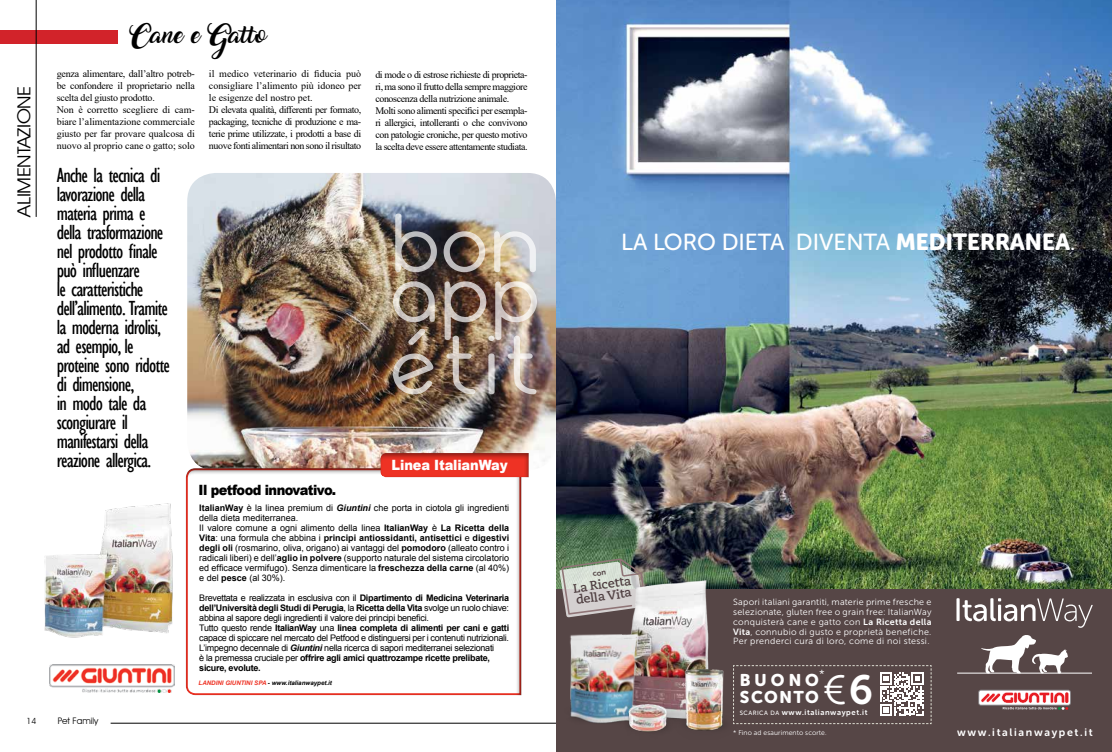
<style>
.page{position:relative;width:1112px;height:752px;background:#fff}
.page>*{position:absolute;margin:0;border:0;box-sizing:border-box;transform-origin:0 0}
.t1{font:40.7px "Museo Sans Rounded 300";color:#fff}
.t2{font:23.1px "Museo Sans Rounded 500";color:#fff}
.t3{font:condensed 21px/19px "Gill Sans";letter-spacing:-.04em;color:#000}
.t4{font:18px "Avant Garde IT Cby BT";letter-spacing:-.02em;color:#000;scale:1.12 1}
.t5{font:16.9px/16.1px "Museo Sans Rounded 900";letter-spacing:.095em;color:#fff}
.t6{font:15px "Amarillo";letter-spacing:-.02em;color:#000;scale:1.12 1}
.t7{font:900 14.2px "Arial";letter-spacing:-.04em;color:#000;scale:.92 1}
.t8{font:900 14.2px "Arial";letter-spacing:-.01em;color:#fff;scale:.92 1}
.t9{font:700 12.4px/11.8px "Caecilia LT Std";color:#4f3f41}
.t10{font:11.8px "Museo Sans Rounded 300";color:#fff}
.t11{font:10.8px "Museo Sans Rounded 700";letter-spacing:.155em;color:#fff}
.t12{font:10px/12px "Times New Roman";letter-spacing:-.04em;color:#000}
.t13{font:10px/12px "Times New Roman";color:#000}
.t14{font:9px/10px "Arial";letter-spacing:-.03em;color:#000}
.t15{font:9px/10px "Arial";color:#000}
.t16{font:9px/9.8px "Museo Sans 300";letter-spacing:.035em;color:#fff;text-align:justify}
.t17{font:9px "Avant Garde IT Cby BT";color:#000}
.t18{font:8.5px "Avant Garde IT Cby BT";color:#000}
.t19{font:7.7px "Museo Sans Rounded 700";letter-spacing:.08em;color:#fff}
.t20{font:6.9px "Museo Sans Rounded 300";letter-spacing:.02em;color:#fff}
.t21{font:italic 700 6.2px "Arial";color:#000}
.t22{font:italic 700 6.2px "Arial";color:#ee3224}
.s1{font-weight:700}
.s2{font-weight:700;font-style:italic}
.s3{font-family:"Museo Sans Rounded 900"}
.s4{font-family:"Museo Sans 700"}
.s5{font-family:"Museo Sans Rounded 500";font-size:6.1px}
.s6{font-family:"Museo Sans Rounded 700"}
</style>
<div class="page">
<hr style="left:111px;top:722px;width:871px;height:1px;background:#000">
<div style="left:0;top:30px;width:118px;height:13px;background:#d2232a"></div>
<hr style="left:36px;top:0;width:1px;height:217px;background:#000">
<img style="left:187px;top:173px;width:369px;height:291px">
<img style="left:393px;top:281px;width:144px;height:113px">
<img style="left:395px;top:213px;width:141px;height:59px">
<div style="left:379px;top:448px;width:158px;height:30px;background:#000;opacity:.5"></div>
<img style="left:50px;top:664px;width:125px;height:27px">
<img style="left:44px;top:490px;width:144px;height:150px">
<img style="left:556px;top:0;width:555px;height:589px">
<div style="left:556px;top:589px;width:555px;height:162px;background:#564646"></div>
<hr style="left:956px;top:598px;width:3px;height:22px;background:#fff">
<svg style="left:962px;top:598px;width:130px;height:29px"></svg>
<hr style="left:956px;top:672px;width:135px;height:1px;background:#fff">
<svg style="left:981px;top:635px;width:86px;height:38px"></svg>
<svg style="left:977px;top:689px;width:93px;height:16px"></svg>
<svg style="left:978px;top:690px;width:91px;height:14px"></svg>
<hr style="left:1064px;top:692px;width:4px;height:10px;background:#e71c23;border-radius:2px">
<svg style="left:980px;top:691px;width:87px;height:18px;background:#d7999b"></svg>
<img style="left:631px;top:572px;width:104px;height:131px">
<img style="left:570px;top:634px;width:68px;height:89px">
<img style="left:671px;top:669px;width:66px;height:62px">
<img style="left:619px;top:703px;width:57px;height:29px">
<svg style="left:732px;top:664px;width:199px;height:60px"></svg>
<svg style="left:559px;top:558px;width:87px;height:59px;background:#b5b6af"></svg>
<h3 class="t4" style="left:13px;top:217px;width:116px;rotate:-90deg">ALIMENTAZIONE</h3>
<h3 class="t6" style="left:128px;top:29px;width:125px">CANE E GATTO</h3>
<p class="t13" style="left:57px;top:67px;width:139px">genza alimentare, dall’altro potreb&shy;be confondere il proprietario nella scelta del giusto prodotto.<br>Non è corretto scegliere di cam&shy;biare l’alimentazione commerciale giusto per far provare qualcosa di nuovo al proprio cane o gatto; solo</p>
<p class="t12" style="left:209px;top:67px;width:154px">il medico veterinario di fiducia può consigliare l’alimento più idoneo per le esigenze del nostro pet.<br>Di elevata qualità, differenti per formato, packaging, tecniche di produzione e ma&shy;terie prime utilizzate, i prodotti a base di nuove fonti alimentari non sono il risultato</p>
<p class="t3" style="left:57px;top:165px;width:115px">Anche la tecnica di lavorazione della materia prima e della trasformazione nel prodotto finale può influenzare<br>le caratteristiche dell’alimento. Tramite la moderna idrolisi, ad esempio, le proteine sono ridotte di dimensione,<br>in modo tale da scongiurare il manifestarsi della reazione allergica.</p>
<h3 class="t7" style="left:198px;top:479px;width:151px">Il petfood innovativo.</h3>
<p class="t12" style="left:375px;top:68px;width:154px">di mode o di estrose richieste di proprieta&shy;ri, ma sono il frutto della sempre maggiore conoscenza della nutrizione animale.<br>Molti sono alimenti specifici per esempla&shy;ri allergici, intolleranti o che convivono con patologie croniche, per questo motivo la scelta deve essere attentamente studiata.</p>
<h3 class="t8" style="left:391px;top:454px;width:128px">Linea ItalianWay</h3>
<p class="t15" style="left:199px;top:502px;width:311px"><span class="s1">ItalianWay</span> è la linea premium di <span class="s2">Giuntini</span> che porta in ciotola gli ingredienti della dieta mediterranea.<br>Il valore comune a ogni alimento della linea <span class="s1">ItalianWay</span> è <span class="s1">La Ricetta della Vita</span>: una formula che abbina i <span class="s1">principi antiossidanti, antisettici</span> e <span class="s1">digestivi degli oli</span> (rosmarino, oliva, origano) ai vantaggi del <span class="s1">pomodoro</span> (alleato contro i radicali liberi) e dell’<span class="s1">aglio in polvere</span> (supporto naturale del sistema circolatorio ed efficace vermifugo). Senza dimenticare la <span class="s1">freschezza della carne</span> (al 40%) e del <span class="s1">pesce</span> (al 30%).</p>
<p class="t14" style="left:199px;top:592px;width:311px">Brevettata e realizzata in esclusiva con il <span class="s1">Dipartimento di Medicina Veterinaria dell’Università degli Studi di Perugia</span>, la <span class="s1">Ricetta della Vita</span> svolge un ruolo chiave: abbina al sapore degli ingredienti il valore dei principi benefici.<br>Tutto questo rende <span class="s1">ItalianWay</span> una <span class="s1">linea completa di alimenti per cani e gatti </span>capace di spiccare nel mercato del Petfood e distinguersi per i contenuti nutrizionali.<br>L’impegno decennale di <span class="s2">Giuntini</span> nella ricerca di sapori mediterranei selezionati<br>è la premessa cruciale per <span class="s1">offrire agli amici quattrozampe ricette prelibate, sicure, evolute.</span></p>
<p class="t22" style="left:198px;top:678px;width:5px">Landini</p>
<p class="t22" style="left:225px;top:678px;width:34px">Giuntini Spa</p>
<p class="t21" style="left:268px;top:678px;width:66px">- www.italianwaypet.it</p>
<p class="t18" style="left:27px;top:715px;width:11px">14</p>
<p class="t17" style="left:58px;top:714px;width:42px">Pet Family</p>
<h2 class="t2" style="left:621px;top:229px;width:455px">LA LORO DIETA DIVENTA <span class="s3">MEDITERRANEA</span>.</h2>
<h3 class="t9" style="left:572px;top:582px;width:60px;rotate:-8deg">La Ricetta della Vita</h3>
<p class="t16" style="left:733px;top:596px;width:200px">Sapori italiani garantiti, materie prime fresche e selezionate, gluten free o grain free: ItalianWay conquisterà cane e gatto con <span class="s4">La Ricetta della Vita</span>, connubio di gusto e proprietà benefiche.<br>Per prenderci cura di loro, come di noi stessi.</p>
<h3 class="t10" style="left:819px;top:667px;width:7px">*</h3>
<h3 class="t5" style="left:739px;top:672px;width:81px">BUONO<br>SCONTO</h3>
<p class="t19" style="left:739px;top:708px;width:129px"><span class="s5">SCARICA DA</span> www.italianwaypet.it</p>
<h1 class="t1" style="left:822px;top:668px;width:52px">€<span class="s6">6</span></h1>
<p class="t20" style="left:733px;top:728px;width:95px">* Fino ad esaurimento scorte.</p>
<p class="t11" style="left:956px;top:726px;width:137px">www.italianwaypet.it</p>
</div>
